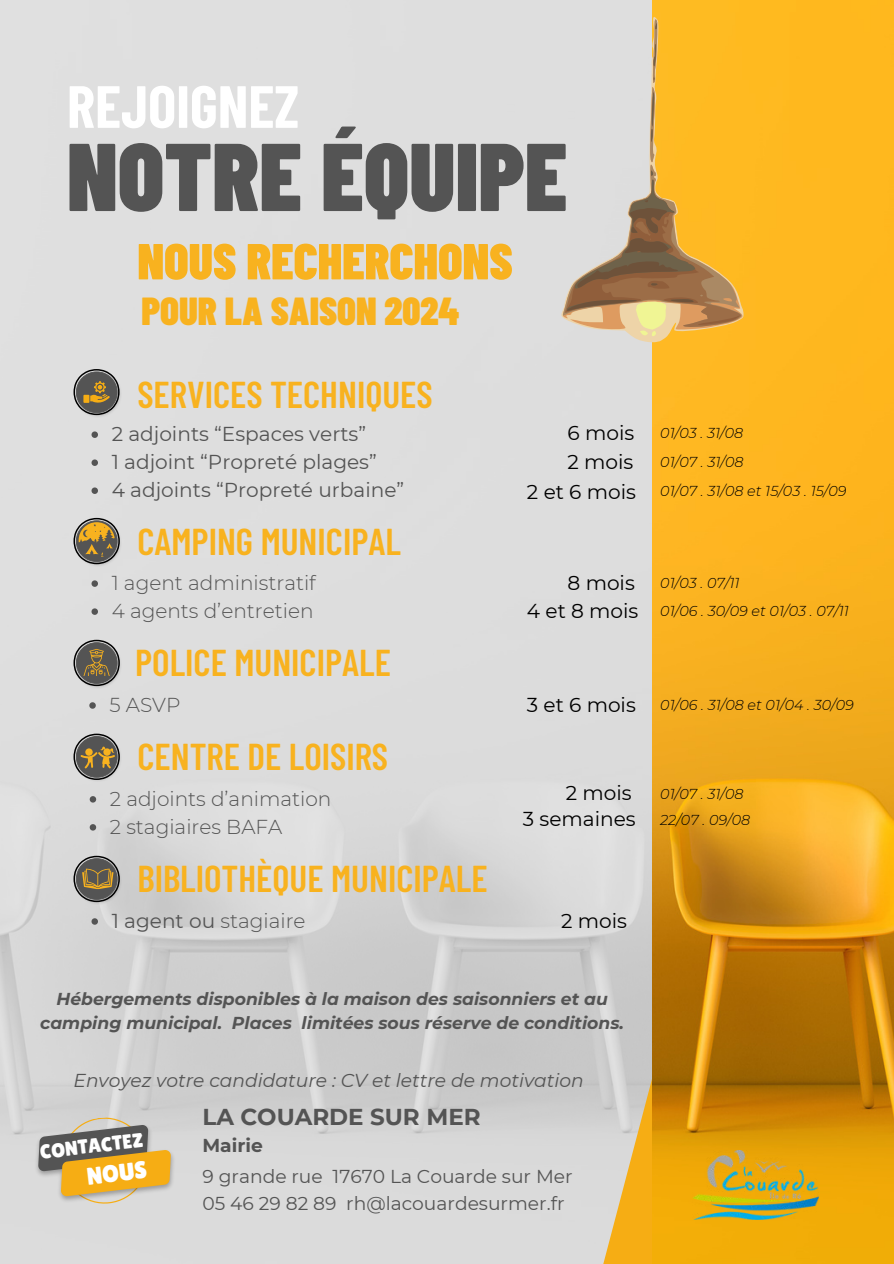
<style>
.page{position:relative;width:894px;height:1264px;background:#fff}
.page>*{position:absolute;margin:0;border:0;box-sizing:border-box;transform-origin:0 0}
.t1{font:900 96px "Barlow Condensed";color:#545454}
.t2{font:700 59.55px "Barlow Condensed";color:#fff}
.t3{font:900 50.55px "Barlow Condensed";color:#f8b21f}
.t4{font:900 39px "Barlow Condensed";color:#f8b21f}
.t5{font:600 37.35px "Barlow Condensed";color:#f8b21f}
.t6{font:24.3px "Lilita One";color:#fff}
.t7{font:700 22.95px "Montserrat";color:#545454}
.t8{font:300 20.1px/28px "Montserrat";color:#545454}
.t9{font:20.1px/28px "Montserrat";color:#545454}
.t10{font:20.1px/29.2px "Montserrat";color:#000;text-align:right}
.t11{font:20.1px "Lilita One";color:#fff}
.t12{font:18.6px "Montserrat";color:#545454}
.t13{font:italic 18.6px "Montserrat";color:#545454}
.t14{font:700 18.6px "Montserrat";color:#545454}
.t15{font:italic 700 17.25px/23.7px "Montserrat";color:#545454;text-align:center}
.t16{font:italic 300 14.4px/29px "Montserrat";color:#000}
.s1{font-weight:400}
</style>
<div class="page">
<img style="left:24px;top:1113px;width:162px;height:100px">
<svg style="left:38px;top:1115px;width:133px;height:90px;background:#bca472"></svg>
<svg style="left:601px;top:1056px;width:51px;height:207px;background:#e1c382"></svg>
<img style="left:652px;top:0;width:241px;height:1263px">
<svg style="left:561px;top:15px;width:182px;height:327px;background:#eecb7e"></svg>
<svg style="left:562px;top:18px;width:181px;height:311px;background:#f0c972"></svg>
<svg style="left:563px;top:23px;width:178px;height:306px"></svg>
<svg style="left:695px;top:23px;width:45px;height:303px;background:#f0b02b"></svg>
<svg style="left:566px;top:23px;width:129px;height:315px;background:#d3ba90"></svg>
<img style="left:691px;top:1150px;width:126px;height:69px">
<img style="left:74px;top:369px;width:48px;height:48px">
<svg style="left:73px;top:369px;width:46px;height:46px;background:#7f7768"></svg>
<img style="left:74px;top:518px;width:48px;height:48px">
<svg style="left:73px;top:518px;width:47px;height:46px;background:#958564"></svg>
<img style="left:74px;top:640px;width:48px;height:48px">
<svg style="left:73px;top:639px;width:47px;height:47px;background:#7d786e"></svg>
<svg style="left:73px;top:733px;width:47px;height:47px;background:#867d6b"></svg>
<img style="left:74px;top:856px;width:48px;height:48px">
<svg style="left:73px;top:855px;width:47px;height:47px;background:#7f786a"></svg>
<svg style="left:91px;top:431px;width:7px;height:7px"></svg>
<svg style="left:91px;top:459px;width:7px;height:7px"></svg>
<svg style="left:91px;top:487px;width:7px;height:7px"></svg>
<svg style="left:89px;top:702px;width:7px;height:6px"></svg>
<svg style="left:91px;top:580px;width:7px;height:7px"></svg>
<svg style="left:91px;top:608px;width:7px;height:7px"></svg>
<svg style="left:90px;top:796px;width:6px;height:6px"></svg>
<svg style="left:90px;top:824px;width:6px;height:6px"></svg>
<svg style="left:91px;top:918px;width:7px;height:6px"></svg>
<h2 class="t2" style="left:67px;top:64px;width:233px">REJOIGNEZ</h2>
<h1 class="t1" style="left:67px;top:109px;width:501px">NOTRE ÉQUIPE</h1>
<h3 class="t3" style="left:137px;top:225px;width:376px">NOUS RECHERCHONS</h3>
<h3 class="t4" style="left:141px;top:283px;width:319px">POUR LA SAISON 2024</h3>
<h3 class="t5" style="left:137px;top:368px;width:296px">SERVICES TECHNIQUES</h3>
<h3 class="t9" style="left:112px;top:419px;width:294px">2 adjoints “Espaces verts”<br>1 adjoint “Propreté plages”<br>4 adjoints “Propreté urbaine”</h3>
<h3 class="t5" style="left:137px;top:515px;width:265px">CAMPING MUNICIPAL</h3>
<h3 class="t8" style="left:112px;top:568px;width:206px">1 agent administratif<br>4 agents d’entretien</h3>
<h3 class="t5" style="left:135px;top:636px;width:257px">POLICE MUNICIPALE</h3>
<h3 class="t8" style="left:109px;top:690px;width:72px">5 ASVP</h3>
<h3 class="t5" style="left:137px;top:730px;width:252px">CENTRE DE LOISIRS</h3>
<h3 class="t8" style="left:110px;top:784px;width:223px">2 adjoints d’animation<br>2 stagiaires BAFA</h3>
<h3 class="t5" style="left:137px;top:852px;width:351px">BIBLIOTHÈQUE MUNICIPALE</h3>
<h3 class="t8" style="left:112px;top:906px;width:195px"><span class="s1">1 agent ou</span> stagiaire</h3>
<h3 class="t10" style="left:527px;top:417px;width:110px">6 mois<br>2 mois<br>2 et 6 mois</h3>
<h3 class="t10" style="left:527px;top:568px;width:113px;line-height:28px">8 mois<br>4 et 8 mois</h3>
<h3 class="t10" style="left:527px;top:689px;width:110px">3 et 6 mois</h3>
<h3 class="t10" style="left:522px;top:779px;width:114px;line-height:26px">2 mois<br>3 semaines</h3>
<h3 class="t10" style="left:561px;top:905px;width:67px">2 mois</h3>
<p class="t16" style="left:660px;top:418px;width:188px">01/03 . 31/08<br>01/07 . 31/08<br>01/07 . 31/08 et 15/03 . 15/09</p>
<p class="t16" style="left:660px;top:568px;width:190px;line-height:28px">01/03 . 07/11<br>01/06 . 30/09 et 01/03 . 07/11</p>
<p class="t16" style="left:660px;top:689px;width:195px">01/06 . 31/08 et 01/04 . 30/09</p>
<p class="t16" style="left:660px;top:780px;width:91px;line-height:26px">01/07 . 31/08<br>22/07 . 09/08</p>
<p class="t15" style="left:40px;top:986px;width:585px">Hébergements disponibles à la maison des saisonniers et au camping municipal. Places limitées sous réserve de conditions.</p>
<p class="t13" style="left:73px;top:1067px;width:511px">Envoyez votre candidature : CV et lettre de motivation</p>
<h3 class="t11" style="left:39px;top:1140px;width:105px;rotate:-7deg">CONTACTEZ</h3>
<h3 class="t6" style="left:85px;top:1162px;width:62px;rotate:-7deg">NOUS</h3>
<h3 class="t7" style="left:202px;top:1099px;width:279px">LA COUARDE SUR MER</h3>
<p class="t14" style="left:202px;top:1131px;width:62px">Mairie</p>
<p class="t12" style="left:202px;top:1163px;width:371px">9 grande rue 17670 La Couarde sur Mer</p>
<p class="t12" style="left:202px;top:1190px;width:363px">05 46 29 82 89 rh@lacouardesurmer.fr</p>
</div>
